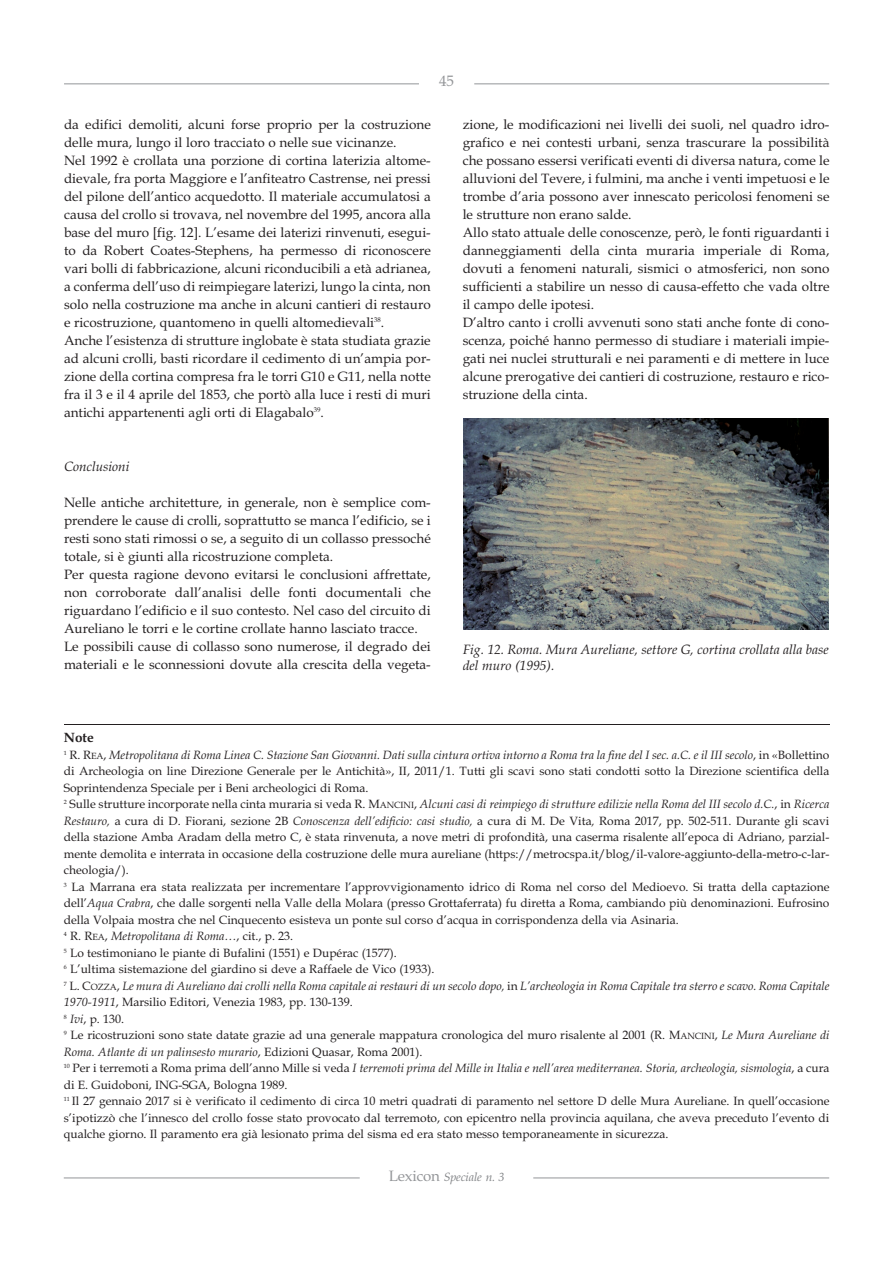
<style>
.page{position:relative;width:893px;height:1263px;background:#fff}
.page>*{position:absolute;margin:0;border:0;box-sizing:border-box;transform-origin:0 0}
.t1{font:15px "Book Antiqua";color:#939598}
.t2{font:13.5px/18px "Book Antiqua";color:#231f20;text-align:justify}
.t3{font:italic 13.5px/16.2px "Book Antiqua";color:#231f20}
.t4{font:700 13.5px "Book Antiqua";color:#231f20}
.t5{font:12px/16.5px "Book Antiqua";color:#231f20;text-align:justify}
.t6{font:italic 12px/16.5px "Book Antiqua";color:#231f20}
.t7{font:italic 12px "Book Antiqua";letter-spacing:-.01em;color:#808285}
.s1{font-size:9px}
.s2{font-style:italic}
.s3{font-style:normal}
.s4{font-style:normal;font-size:9px}
.s5{font-style:normal;font-size:15px;color:#939598}
</style>
<div class="page">
<hr style="left:64px;top:83px;width:355px;height:1px;background:#939598">
<hr style="left:474px;top:83px;width:355px;height:1px;background:#939598">
<hr style="left:64px;top:1177px;width:296px;height:1px;background:#939598">
<hr style="left:533px;top:1177px;width:296px;height:1px;background:#939598">
<img style="left:463px;top:419px;width:366px;height:210px">
<hr style="left:64px;top:724px;width:765px;height:1px;background:#231f20">
<p class="t1" style="left:439px;top:75px;width:16px">45</p>
<p class="t2" style="left:64px;top:117px;width:368px">da edifici demoliti, alcuni forse proprio per la costruzione delle mura, lungo il loro tracciato o nelle sue vicinanze.</p>
<p class="t2" style="left:64px;top:153px;width:368px">Nel 1992 è crollata una porzione di cortina laterizia altome&shy;dievale, fra porta Maggiore e l’anfiteatro Castrense, nei pressi del pilone dell’antico acquedotto. Il materiale accumulatosi a causa del crollo si trovava, nel novembre del 1995, ancora alla base del muro [fig. 12]. L’esame dei laterizi rinvenuti, esegui&shy;to da Robert Coates-Stephens, ha permesso di riconoscere vari bolli di fabbricazione, alcuni riconducibili a età adrianea, a conferma dell’uso di reimpiegare laterizi, lungo la cinta, non solo nella costruzione ma anche in alcuni cantieri di restauro e ricostruzione, quantomeno in quelli altomedievali<sup>38</sup>.</p>
<p class="t2" style="left:64px;top:333px;width:368px">Anche l’esistenza di strutture inglobate è stata studiata grazie ad alcuni crolli, basti ricordare il cedimento di un’ampia por&shy;zione della cortina compresa fra le torri G10 e G11, nella notte fra il 3 e il 4 aprile del 1853, che portò alla luce i resti di muri antichi appartenenti agli orti di Elagabalo<sup>39</sup>.</p>
<p class="t2" style="left:463px;top:117px;width:368px">zione, le modificazioni nei livelli dei suoli, nel quadro idro&shy;grafico e nei contesti urbani, senza trascurare la possibilità che possano essersi verificati eventi di diversa natura, come le alluvioni del Tevere, i fulmini, ma anche i venti impetuosi e le trombe d’aria possono aver innescato pericolosi fenomeni se le strutture non erano salde.</p>
<p class="t2" style="left:463px;top:225px;width:368px">Allo stato attuale delle conoscenze, però, le fonti riguardanti i danneggiamenti della cinta muraria imperiale di Roma, dovuti a fenomeni naturali, sismici o atmosferici, non sono sufficienti a stabilire un nesso di causa-effetto che vada oltre il campo delle ipotesi.</p>
<p class="t2" style="left:463px;top:315px;width:368px">D’altro canto i crolli avvenuti sono stati anche fonte di cono&shy;scenza, poiché hanno permesso di studiare i materiali impie&shy;gati nei nuclei strutturali e nei paramenti e di mettere in luce alcune prerogative dei cantieri di costruzione, restauro e rico&shy;struzione della cinta.</p>
<p class="t3" style="left:64px;top:460px;width:67px">Conclusioni</p>
<p class="t2" style="left:64px;top:495px;width:368px">Nelle antiche architetture, in generale, non è semplice com&shy;prendere le cause di crolli, soprattutto se manca l’edificio, se i resti sono stati rimossi o se, a seguito di un collasso pressoché totale, si è giunti alla ricostruzione completa.</p>
<p class="t2" style="left:64px;top:567px;width:368px">Per questa ragione devono evitarsi le conclusioni affrettate, non corroborate dall’analisi delle fonti documentali che riguardano l’edificio e il suo contesto. Nel caso del circuito di Aureliano le torri e le cortine crollate hanno lasciato tracce.</p>
<p class="t2" style="left:64px;top:639px;width:368px">Le possibili cause di collasso sono numerose, il degrado dei materiali e le sconnessioni dovute alla crescita della vegeta-</p>
<p class="t3" style="left:463px;top:643px;width:367px">Fig. 12. Roma. Mura Aureliane, settore G, cortina crollata alla base del muro (1995).</p>
<p class="t4" style="left:64px;top:729px;width:31px">Note</p>
<p class="t5" style="left:64px;top:748px;width:767px"><sup>1</sup> R. R<span class="s1">EA</span>, <span class="s2">Metropolitana di Roma Linea C. Stazione San Giovanni. Dati sulla cintura ortiva intorno a Roma tra la fine del I sec. a.C. e il III secolo</span>, in «Bollettino di Archeologia on line Direzione Generale per le Antichità», II, 2011/1. Tutti gli scavi sono stati condotti sotto la Direzione scientifica della Soprintendenza Speciale per i Beni archeologici di Roma.</p>
<p class="t5" style="left:64px;top:797px;width:767px"><sup>2</sup> Sulle strutture incorporate nella cinta muraria si veda R. M<span class="s1">ANCINI</span>, <span class="s2">Alcuni casi di reimpiego di strutture edilizie nella Roma del III secolo d.C.</span>, in <span class="s2">Ricerca Restauro,</span> a cura di D. Fiorani, sezione 2B <span class="s2">Conoscenza dell’edificio: casi studio,</span> a cura di M. De Vita<span class="s2">,</span> Roma 2017, pp. 502-511. Durante gli scavi della stazione Amba Aradam della metro C, è stata rinvenuta, a nove metri di profondità, una caserma risalente all’epoca di Adriano, parzial&shy;mente demolita e interrata in occasione della costruzione delle mura aureliane (https://metrocspa.it/blog/il-valore-aggiunto-della-metro-c-lar&shy;cheologia/).</p>
<p class="t5" style="left:64px;top:880px;width:767px"><sup>3</sup> La Marrana era stata realizzata per incrementare l’approvvigionamento idrico di Roma nel corso del Medioevo. Si tratta della captazione dell’<span class="s2">Aqua Crabra</span>, che dalle sorgenti nella Valle della Molara (presso Grottaferrata) fu diretta a Roma, cambiando più denominazioni. Eufrosino della Volpaia mostra che nel Cinquecento esisteva un ponte sul corso d’acqua in corrispondenza della via Asinaria.</p>
<p class="t6" style="left:64px;top:929px;width:231px"><sup>4</sup> <span class="s3">R. R</span><span class="s4">EA</span><span class="s3">,</span> Metropolitana di Roma…<span class="s3">, cit., p. 23.</span></p>
<p class="t5" style="left:64px;top:946px;width:334px"><sup>5</sup> Lo testimoniano le piante di Bufalini (1551) e Dupérac (1577).</p>
<p class="t5" style="left:64px;top:962px;width:372px"><sup>6</sup> L’ultima sistemazione del giardino si deve a Raffaele de Vico (1933).</p>
<p class="t6" style="left:64px;top:979px;width:767px"><sup>7</sup> <span class="s3">L. C</span><span class="s4">OZZA</span><span class="s3">,</span> Le mura di Aureliano dai crolli nella Roma capitale ai restauri di un secolo dopo, <span class="s3">in</span> L’archeologia in Roma Capitale tra sterro e scavo. Roma Capitale<br>1970-1911<span class="s3">, Marsilio Editori, Venezia 1983, pp. 130-139.</span></p>
<p class="t5" style="left:64px;top:1012px;width:62px"><sup>8</sup> <span class="s2">Ivi</span>, p. 130.</p>
<p class="t5" style="left:64px;top:1028px;width:767px"><sup>9</sup> Le ricostruzioni sono state datate grazie ad una generale mappatura cronologica del muro risalente al 2001 (R. M<span class="s1">ANCINI</span>, <span class="s2">Le Mura Aureliane di<br>Roma. Atlante di un palinsesto murario</span>, Edizioni Quasar, Roma 2001).</p>
<p class="t5" style="left:64px;top:1061px;width:767px"><sup>10</sup> Per i terremoti a Roma prima dell’anno Mille si veda <span class="s2">I terremoti prima del Mille in Italia e nell’area mediterranea. Storia, archeologia, sismologia</span>, a cura di E. Guidoboni, ING-SGA, Bologna 1989.</p>
<p class="t5" style="left:64px;top:1094px;width:767px"><sup>11</sup> Il 27 gennaio 2017 si è verificato il cedimento di circa 10 metri quadrati di paramento nel settore D delle Mura Aureliane. In quell’occasione s’ipotizzò che l’innesco del crollo fosse stato provocato dal terremoto, con epicentro nella provincia aquilana, che aveva preceduto l’evento di qualche giorno. Il paramento era già lesionato prima del sisma ed era stato messo temporaneamente in sicurezza.</p>
<p class="t7" style="left:389px;top:1172px;width:117px"><span class="s5">Lexicon</span> Speciale n. 3</p>
</div>
